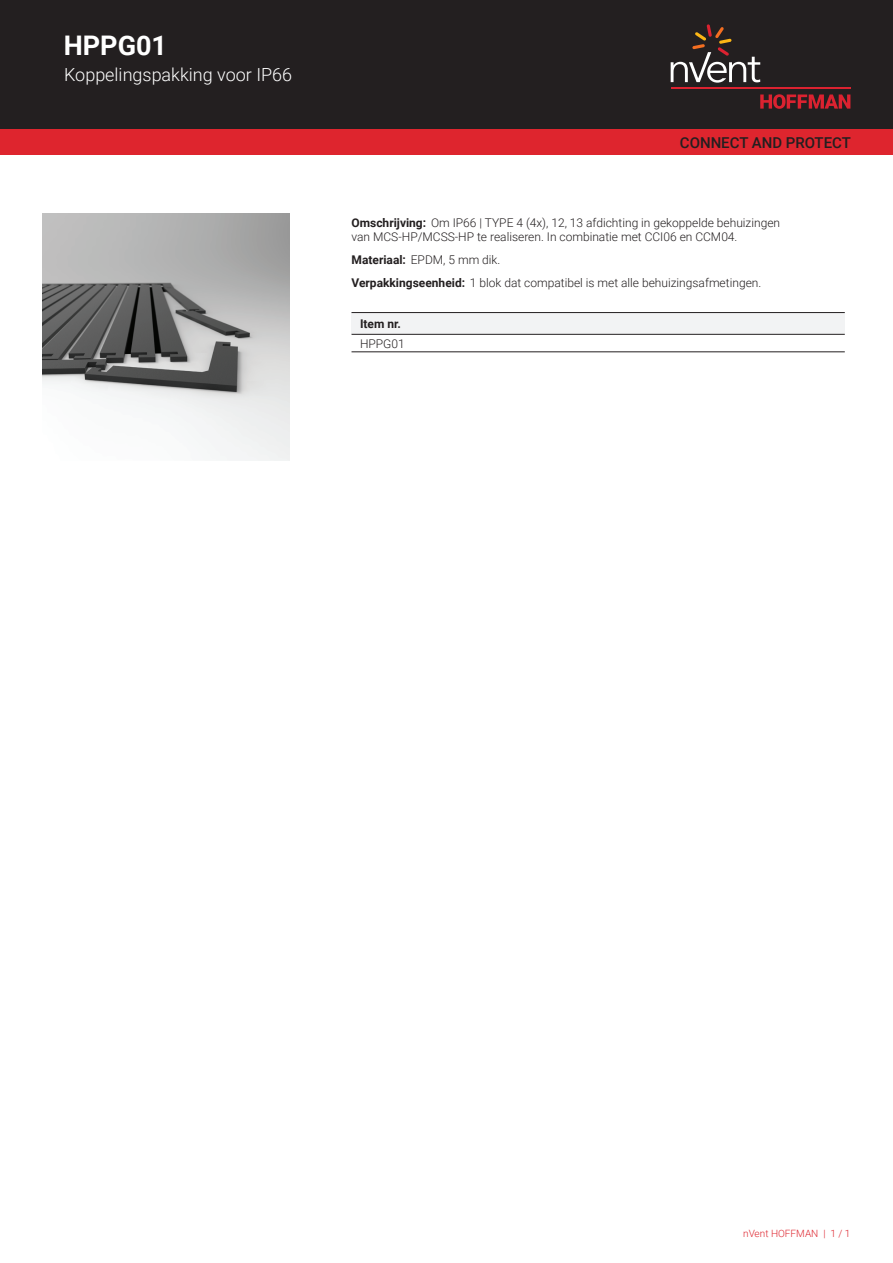
<style>
.page{position:relative;width:893px;height:1263px;background:#fff}
.page>*{position:absolute;margin:0;border:0;box-sizing:border-box;transform-origin:0 0}
.t1{font:700 27px "Roboto";color:#fff}
.t2{font:300 18px "Roboto";color:#fff}
.t3{font:500 15px "Roboto";color:#231f20}
.t4{font:300 12px/14.4px "Roboto";color:#231f20}
.t5{font:700 12px "Roboto";color:#231f20}
.t6{font:300 10.05px "Roboto";color:#de252e}
.s1{font-weight:700}
</style>
<div class="page">
<div style="left:0;top:0;width:893px;height:129px;background:#231f20"></div>
<svg style="left:760px;top:94px;width:90px;height:15px"></svg>
<hr style="left:671px;top:88px;width:179px;height:1px;background:#db2230">
<svg style="left:671px;top:24px;width:89px;height:59px"></svg>
<div style="left:0;top:129px;width:893px;height:26px;background:#de252e"></div>
<div style="left:351px;top:313px;width:494px;height:21px;background:#f2f3f4"></div>
<hr style="left:351px;top:312px;width:494px;height:1px;background:#231f20">
<hr style="left:351px;top:352px;width:494px;height:1px;background:#231f20">
<hr style="left:351px;top:334px;width:494px;height:1px;background:#231f20">
<img style="left:43px;top:213px;width:246px;height:247px">
<h1 class="t1" style="left:64px;top:27px;width:105px">HPPG01</h1>
<h2 class="t2" style="left:64px;top:62px;width:229px">Koppelingspakking voor IP66</h2>
<p class="t3" style="left:680px;top:132px;width:173px">CONNECT AND PROTECT</p>
<p class="t4" style="left:351px;top:215px;width:430px"><span class="s1">Omschrijving:</span> Om IP66 | TYPE 4 (4x), 12, 13 afdichting in gekoppelde behuizingen van MCS-HP/MCSS-HP te realiseren. In combinatie met CCI06 en CCM04.</p>
<p class="t4" style="left:351px;top:248px;width:411px;line-height:23px"><span class="s1">Materiaal:</span> EPDM, 5 mm dik.<br><span class="s1">Verpakkingseenheid:</span> 1 blok dat compatibel is met alle behuizingsafmetingen.</p>
<p class="t5" style="left:360px;top:315px;width:42px">Item nr.</p>
<p class="t4" style="left:360px;top:336px;width:46px">HPPG01</p>
<p class="t6" style="left:743px;top:1226px;width:109px">nVent HOFFMAN | 1 / 1</p>
</div>
